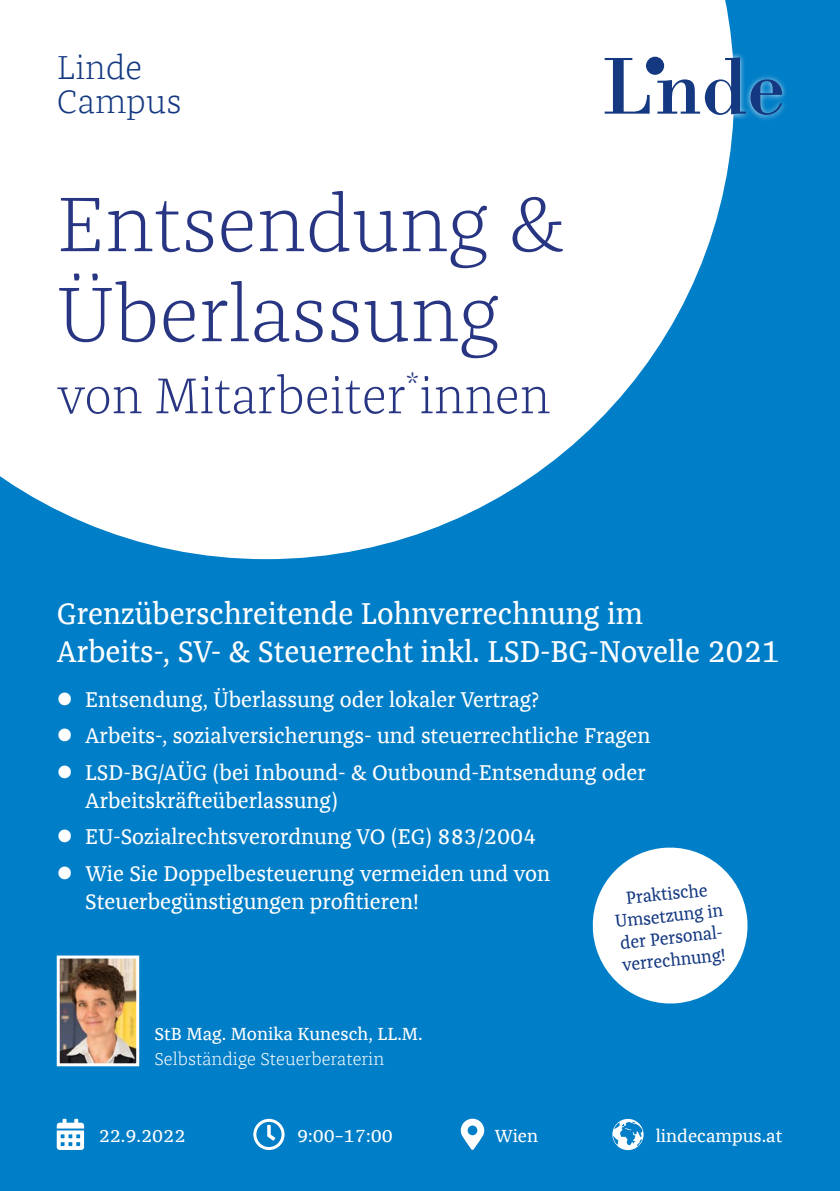
<style>
.page{position:relative;width:840px;height:1191px;background:#fff}
.page>*{position:absolute;margin:0;border:0;box-sizing:border-box;transform-origin:0 0}
.t1{font:300 80px/90px "Franziska Offc Pro";color:#283583}
.t2{font:300 52px "Franziska Offc Pro";color:#283583}
.t3{font:300 34px/34px "Franziska Offc Pro";color:#143981}
.t4{font:31px/37.2px "Franziska Offc Pro";color:#fff;scale:.95 1}
.t5{font:22px/36.4px "Franziska Offc Pro";color:#fff}
.t6{font:18px "Franziska Offc Pro";color:#fff}
.t7{font:18px/22px "Franziska Offc Pro";color:#143981;text-align:center;scale:.95 1}
.t8{font:300 18px "Franziska Offc Pro";color:#fff}
</style>
<div class="page">
<div style="left:0;top:0;width:839px;height:1191px;background:#007ec7"></div>
<svg style="left:0;top:0;width:733px;height:559px;background:#dcedf7"></svg>
<img style="left:61px;top:959px;width:74px;height:103px">
<div style="left:57px;top:955px;width:82px;height:111px;border:3px solid #fff"></div>
<div style="left:598px;top:51px;width:189px;height:70px;background:#fff;opacity:.8"></div>
<svg style="left:604px;top:58px;width:45px;height:56px;background:#b5c1d7"></svg>
<svg style="left:657px;top:57px;width:124px;height:58px"></svg>
<div style="left:645px;top:57px;width:18px;height:18px;background:#143981;border-radius:50%"></div>
<svg style="left:592px;top:847px;width:156px;height:157px"></svg>
<svg style="left:57px;top:1118px;width:27px;height:32px"></svg>
<svg style="left:253px;top:1118px;width:31px;height:32px"></svg>
<svg style="left:460px;top:1118px;width:24px;height:32px"></svg>
<svg style="left:612px;top:1118px;width:31px;height:32px"></svg>
<h3 class="t3" style="left:57px;top:50px;width:126px">Linde<br>Campus</h3>
<h1 class="t1" style="left:57px;top:178px;width:508px">Entsendung &amp;<br>Überlassung</h1>
<h2 class="t2" style="left:57px;top:363px;width:494px">von Mitarbeiter<sup>*</sup>innen</h2>
<h3 class="t4" style="left:57px;top:595px;width:762px">Grenzüberschreitende Lohnverrechnung im<br>Arbeits-, SV- &amp; Steuerrecht inkl. LSD-BG-Novelle 2021</h3>
<p class="t5" style="left:85px;top:680px;width:566px">Entsendung, Überlassung oder lokaler Vertrag?<br>Arbeits-, sozialversicherungs- und steuerrechtliche Fragen<br>LSD-BG/AÜG (bei Inbound- &amp; Outbound-Entsendung oder</p>
<p class="t5" style="left:85px;top:781px;width:466px">Arbeitskräfteüberlassung)<br>EU-Sozialrechtsverordnung VO (EG) 883/2004<br>Wie Sie Doppelbesteuerung vermeiden und von</p>
<p class="t5" style="left:85px;top:882px;width:335px">Steuerbegünstigungen profitieren!</p>
<p class="t7" style="left:611px;top:888px;width:116px;rotate:-6deg">Praktische<br>Umsetzung in der Personal&shy;verrechnung!</p>
<p class="t6" style="left:154px;top:1022px;width:269px">StB Mag. Monika Kunesch, LL.M.</p>
<p class="t8" style="left:154px;top:1047px;width:231px">Selbständige Steuerberaterin</p>
<p class="t6" style="left:99px;top:1124px;width:88px">22.9.2022</p>
<p class="t6" style="left:297px;top:1124px;width:97px">9:00–17:00</p>
<p class="t6" style="left:494px;top:1124px;width:45px">Wien</p>
<p class="t6" style="left:655px;top:1124px;width:128px">lindecampus.at</p>
</div>
